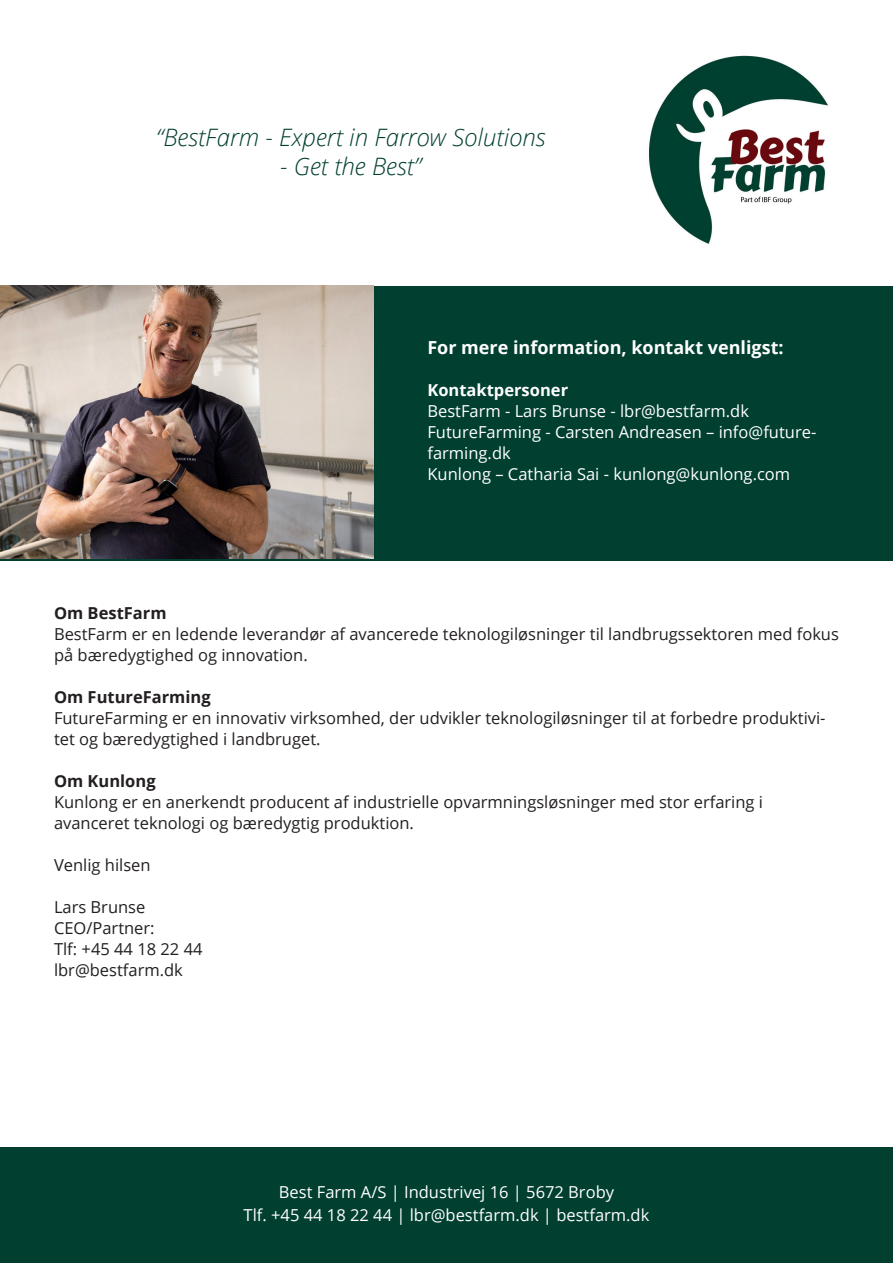
<style>
.page{position:relative;width:893px;height:1263px;background:#fff}
.page>*{position:absolute;margin:0;border:0;box-sizing:border-box;transform-origin:0 0}
.t1{font:italic 300 24px "Open Sans";color:#013f30}
.t2{font:700 18px "Open Sans";color:#fff}
.t3{font:16.5px/21px "Open Sans";color:#231f20}
.t4{font:16.5px/21px "Open Sans";color:#fff;text-align:center}
.t5{font:700 16.5px "Open Sans";color:#231f20}
.t6{font:700 16.5px "Open Sans";color:#fff}
</style>
<div class="page">
<div style="left:0;top:1147px;width:893px;height:116px;background:#013f30"></div>
<div style="left:0;top:286px;width:893px;height:275px;background:#013f30"></div>
<img style="left:0;top:286px;width:373px;height:273px">
<img style="left:649px;top:55px;width:179px;height:189px">
<h1 class="t1" style="left:156px;top:121px;width:391px">“BestFarm - Expert in Farrow Solutions</h1>
<h1 class="t1" style="left:280px;top:149px;width:143px">- Get the Best”</h1>
<p class="t2" style="left:427px;top:335px;width:358px">For mere information, kontakt venligst:</p>
<p class="t6" style="left:427px;top:378px;width:142px">Kontaktpersoner</p>
<p class="t4" style="left:427px;top:400px;width:390px;text-align:left">BestFarm - Lars Brunse - lbr@bestfarm.dk FutureFarming - Carsten Andreasen – info@future&shy;farming.dk<br>Kunlong – Catharia Sai - kunlong@kunlong.com</p>
<p class="t5" style="left:54px;top:601px;width:114px">Om BestFarm</p>
<p class="t3" style="left:54px;top:623px;width:786px">BestFarm er en ledende leverandør af avancerede teknologiløsninger til landbrugssektoren med fokus på bæredygtighed og innovation.</p>
<p class="t5" style="left:54px;top:685px;width:158px">Om FutureFarming</p>
<p class="t3" style="left:54px;top:707px;width:773px">FutureFarming er en innovativ virksomhed, der udvikler teknologiløsninger til at forbedre produktivi&shy;tet og bæredygtighed i landbruget.</p>
<p class="t5" style="left:54px;top:769px;width:103px">Om Kunlong</p>
<p class="t3" style="left:54px;top:791px;width:711px">Kunlong er en anerkendt producent af industrielle opvarmningsløsninger med stor erfaring i avanceret teknologi og bæredygtig produktion.</p>
<p class="t3" style="left:54px;top:854px;width:98px">Venlig hilsen</p>
<p class="t3" style="left:54px;top:896px;width:150px">Lars Brunse<br>CEO/Partner:<br>Tlf: +45 44 18 22 44 lbr@bestfarm.dk</p>
<p class="t4" style="left:244px;top:1180px;width:407px;line-height:22.5px">Best Farm A/S | Industrivej 16 | 5672 Broby<br>Tlf. +45 44 18 22 44 | lbr@bestfarm.dk | bestfarm.dk</p>
</div>
